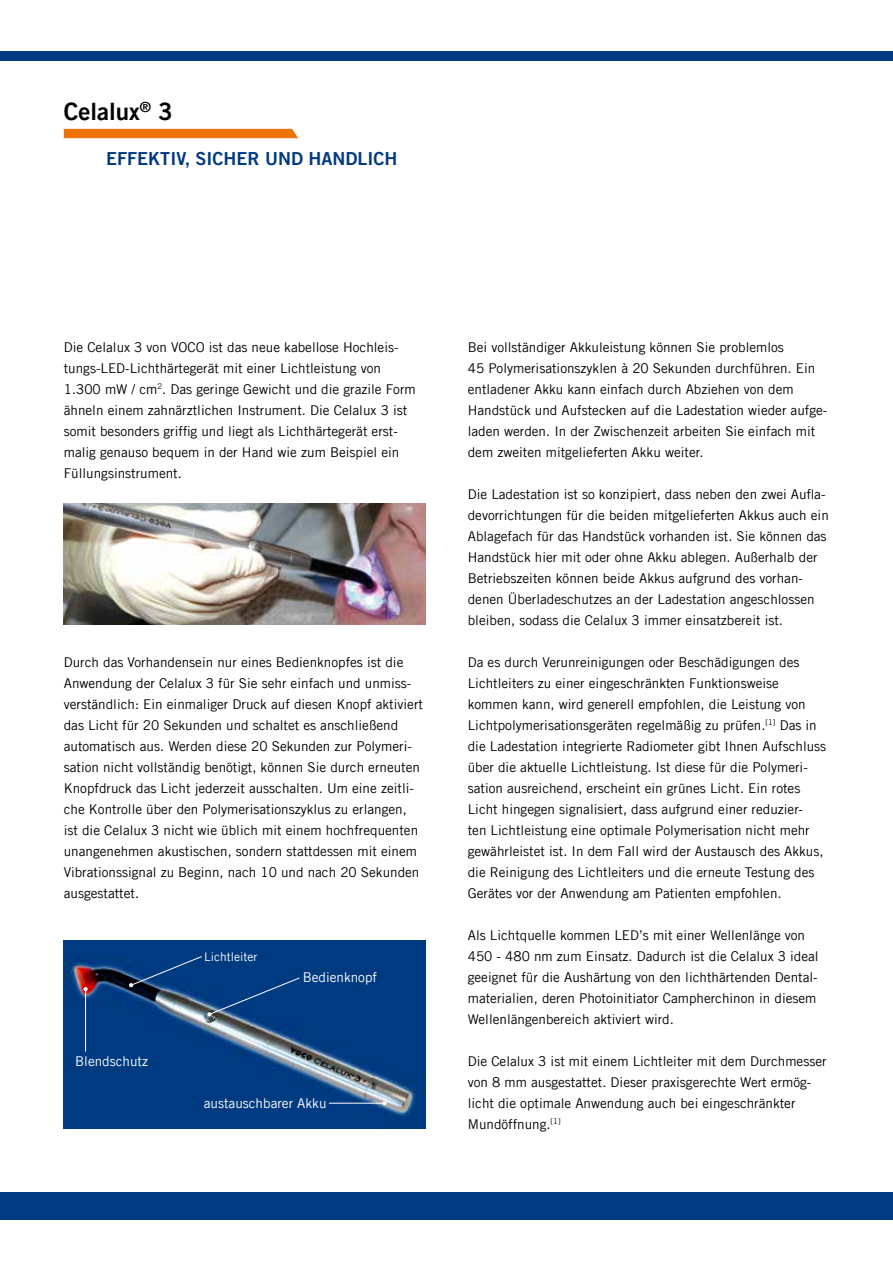
<style>
.page{position:relative;width:893px;height:1263px;background:#fff}
.page>*{position:absolute;margin:0;border:0;box-sizing:border-box;transform-origin:0 0}
.t1{font:24px "Trade Gothic LT Com Bd 2";color:#000}
.t2{font:18px "Trade Gothic LT Com Bd 2";color:#003a80}
.t3{font:13.5px/21px "Trade Gothic LT Com";color:#000}
.t4{font:13.5px "Trade Gothic LT Com";color:#fff}
.t5{font:12px "Trade Gothic LT Com";color:#fff}
</style>
<div class="page">
<div style="left:0;top:1192px;width:893px;height:28px;background:#003a80"></div>
<div style="left:0;top:51px;width:893px;height:10px;background:#003a80"></div>
<div style="left:64px;top:129px;width:234px;height:9px;background:#ec7405"></div>
<img style="left:64px;top:940px;width:361px;height:189px">
<img style="left:64px;top:504px;width:361px;height:121px">
<hr style="left:85px;top:989px;width:1px;height:63px;background:#fff">
<svg style="left:83px;top:987px;width:5px;height:4px"></svg>
<svg style="left:129px;top:955px;width:171px;height:61px;background:#144681"></svg>
<hr style="left:329px;top:1103px;width:55px;height:1px;background:#fff">
<svg style="left:382px;top:1101px;width:5px;height:4px"></svg>
<h1 class="t1" style="left:64px;top:97px;width:111px">CELALUX<sup>®</sup> 3</h1>
<h2 class="t2" style="left:64px;top:147px;width:28px">E</h2>
<h2 class="t2" style="left:117px;top:147px;width:261px">FFEKTIV, SICH ER UND HANDLICH</h2>
<p class="t3" style="left:64px;top:336px;width:353px">Die Celalux 3 von VOCO ist das neue kabellose Hochleis&shy;tungs-LED-Lichthärtegerät mit einer Lichtleistung von 1.300 mW / cm<sup>2</sup>. Das geringe Gewicht und die grazile Form ähneln einem zahnärztlichen Instrument. Die Celalux 3 ist somit besonders griffig und liegt als Lichthärtegerät erst&shy;malig genauso bequem in der Hand wie zum Beispiel ein Füllungsinstrument.</p>
<p class="t3" style="left:64px;top:651px;width:361px">Durch das Vorhandensein nur eines Bedienknopfes ist die Anwendung der Celalux 3 für Sie sehr einfach und unmiss&shy;verständlich: Ein einmaliger Druck auf diesen Knopf aktiviert das Licht für 20 Sekunden und schaltet es anschließend automatisch aus. Werden diese 20 Sekunden zur Polymeri&shy;sation nicht vollständig benötigt, können Sie durch erneuten Knopfdruck das Licht jederzeit ausschalten. Um eine zeitli&shy;che Kontrolle über den Polymerisationszyklus zu erlangen, ist die Celalux 3 nicht wie üblich mit einem hochfrequenten unangenehmen akustischen, sondern stattdessen mit einem Vibrationssignal zu Beginn, nach 10 und nach 20 Sekunden ausgestattet.</p>
<p class="t4" style="left:75px;top:1052px;width:74px">Blendschutz</p>
<p class="t5" style="left:204px;top:949px;width:55px">Lichtleiter</p>
<p class="t4" style="left:303px;top:969px;width:76px">Bedienknopf</p>
<p class="t4" style="left:204px;top:1095px;width:124px">austauschbarer Akku</p>
<p class="t3" style="left:468px;top:336px;width:361px">Bei vollständiger Akkuleistung können Sie problemlos<br>45 Polymerisationszyklen à 20 Sekunden durchführen. Ein entladener Akku kann einfach durch Abziehen von dem Handstück und Aufstecken auf die Ladestation wieder aufge&shy;laden werden. In der Zwischenzeit arbeiten Sie einfach mit dem zweiten mitgelieferten Akku weiter.</p>
<p class="t3" style="left:468px;top:483px;width:363px">Die Ladestation ist so konzipiert, dass neben den zwei Aufla&shy;devorrichtungen für die beiden mitgelieferten Akkus auch ein Ablagefach für das Handstück vorhanden ist. Sie können das Handstück hier mit oder ohne Akku ablegen. Außerhalb der Betriebszeiten können beide Akkus aufgrund des vorhan&shy;denen Überladeschutzes an der Ladestation angeschlossen bleiben, sodass die Celalux 3 immer einsatzbereit ist.</p>
<p class="t3" style="left:468px;top:651px;width:360px">Da es durch Verunreinigungen oder Beschädigungen des Lichtleiters zu einer eingeschränkten Funktionsweise kommen kann, wird generell empfohlen, die Leistung von Lichtpolymerisationsgeräten regelmäßig zu prüfen.<sup>[1]</sup> Das in die Ladestation integrierte Radiometer gibt Ihnen Aufschluss über die aktuelle Lichtleistung. Ist diese für die Polymeri&shy;sation ausreichend, erscheint ein grünes Licht. Ein rotes Licht hingegen signalisiert, dass aufgrund einer reduzier-<br>ten Lichtleistung eine optimale Polymerisation nicht mehr gewährleistet ist. In dem Fall wird der Austausch des Akkus, die Reinigung des Lichtleiters und die erneute Testung des Gerätes vor der Anwendung am Patienten empfohlen.</p>
<p class="t3" style="left:468px;top:924px;width:352px">Als Lichtquelle kommen LED’s mit einer Wellenlänge von 450 - 480 nm zum Einsatz. Dadurch ist die Celalux 3 ideal geeignet für die Aushärtung von den lichthärtenden Dental&shy;materialien, deren Photoinitiator Campherchinon in diesem Wellenlängenbereich aktiviert wird.</p>
<p class="t3" style="left:468px;top:1050px;width:360px">Die Celalux 3 ist mit einem Lichtleiter mit dem Durchmesser von 8 mm ausgestattet. Dieser praxisgerechte Wert ermög&shy;licht die optimale Anwendung auch bei eingeschränkter Mundöffnung.<sup>[1]</sup></p>
</div>
